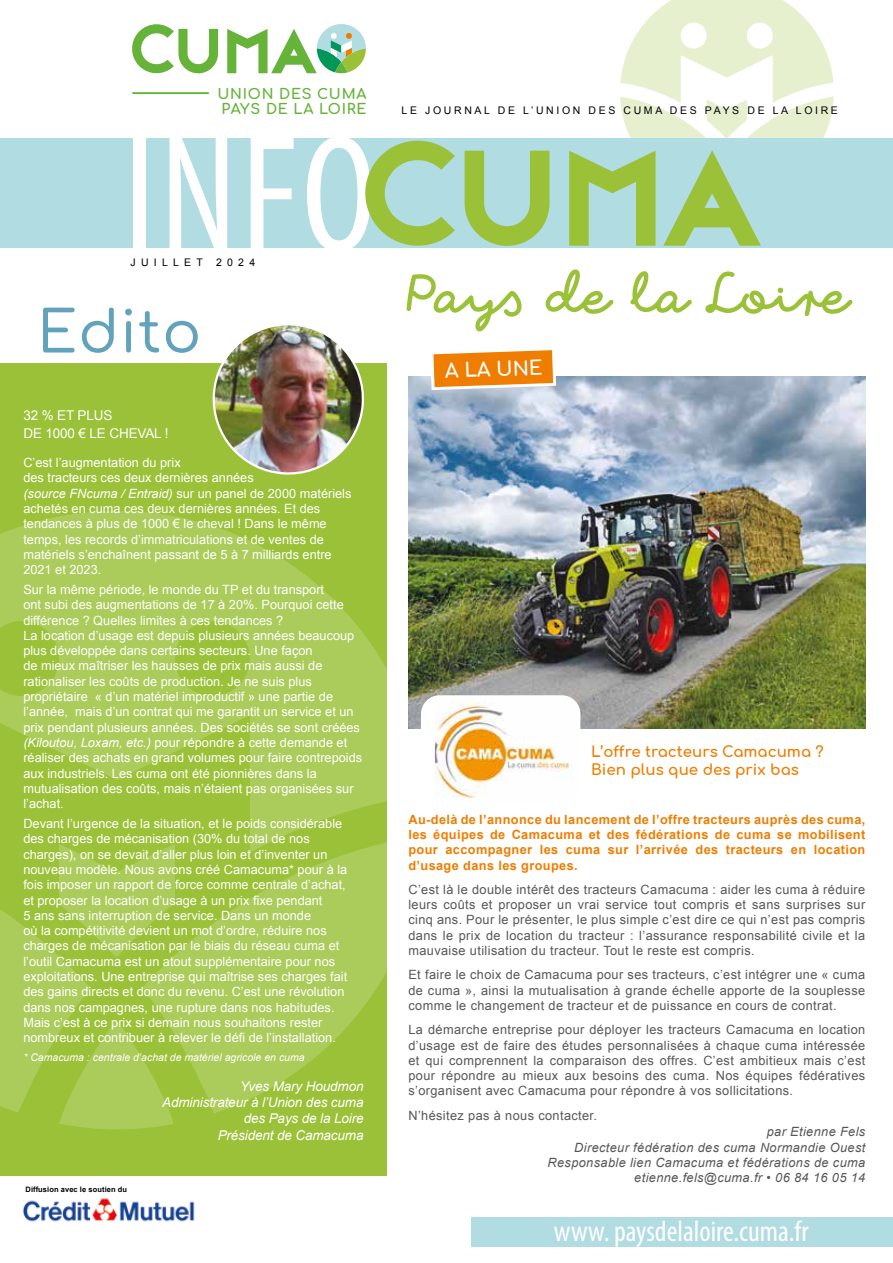
<style>
.page{position:relative;width:893px;height:1263px;background:#fff}
.page>*{position:absolute;margin:0;border:0;box-sizing:border-box;transform-origin:0 0}
.t1{font:condensed 167.25px "Myriad Pro";color:#fff}
.t2{font:500 57.45px "Comfortaa";letter-spacing:.02em;color:#63a2bc}
.t3{font:condensed 29.4px "Myriad Pro";color:#fff}
.t4{font:700 19.5px "Comfortaa";color:#fff}
.t5{font:700 15px/18px "Comfortaa";color:#ef7d00}
.t6{font:700 14.25px/15.9px "Comfortaa";letter-spacing:.05em;color:#65b338}
.t7{font:italic 13.5px/16.2px "Arial";letter-spacing:-.01em;color:#fff;text-align:right}
.t8{font:13.5px/18px "Arial";letter-spacing:-.01em;color:#fff}
.t9{font:12.75px/15.3px "Arial";color:#fff}
.t10{font:12.75px/15.3px "Arial";letter-spacing:.03em;color:#575756;text-align:justify}
.t11{font:700 12.75px/15.3px "Arial";letter-spacing:.03em;color:#ef7d00;text-align:justify}
.t12{font:italic 12.75px/15.3px "Arial";letter-spacing:.03em;color:#575756;text-align:right}
.t13{font:italic 10.5px "Arial";color:#fff}
.t14{font:10.5px "Arial";letter-spacing:.25em;color:#000}
.t15{font:10.5px "Arial";letter-spacing:.5em;color:#000}
.t16{font:700 7.5px "Arial";letter-spacing:.01em;color:#000}
.s1{font-style:italic}
</style>
<div class="page">
<div style="left:0;top:364px;width:387px;height:812px;background:#9ac137"></div>
<svg style="left:176px;top:853px;width:211px;height:260px;fill:#abcb5a"></svg>
<svg style="left:0;top:511px;width:421px;height:342px;fill:#abcb5a"></svg>
<svg style="left:0;top:835px;width:176px;height:295px"></svg>
<div style="left:471px;top:1216px;width:422px;height:30px;background:#b1dce2"></div>
<div style="left:0;top:138px;width:893px;height:110px;background:#b1dce2"></div>
<svg style="left:132px;top:24px;width:86px;height:50px"></svg>
<svg style="left:227px;top:24px;width:139px;height:49px"></svg>
<hr style="left:133px;top:92px;width:75px;height:2px;background:#65b338">
<img style="left:22px;top:1198px;width:173px;height:24px">
<img style="left:209px;top:325px;width:159px;height:150px">
<img style="left:409px;top:377px;width:456px;height:351px">
<div style="left:422px;top:696px;width:158px;height:106px;background:#fff;border-radius:18px"></div>
<img style="left:435px;top:696px;width:145px;height:102px">
<div style="left:421px;top:695px;width:159px;height:108px;border:2px solid #fff;border-radius:18px"></div>
<svg style="left:465px;top:151px;width:84px;height:16px"></svg>
<svg style="left:365px;top:140px;width:90px;height:104px"></svg>
<svg style="left:569px;top:0;width:265px;height:167px"></svg>
<svg style="left:405px;top:167px;width:448px;height:165px"></svg>
<svg style="left:431px;top:350px;width:125px;height:40px;background:#ef9736"></svg>
<p class="t6" style="left:217px;top:84px;width:150px">UNION DES CUMA<br>PAYS DE LA LOIRE</p>
<h1 class="t1" style="left:123px;top:94px;width:255px">INFO</h1>
<p class="t15" style="left:131px;top:256px;width:74px">JUILLET</p>
<p class="t14" style="left:216px;top:256px;width:41px">2024</p>
<h2 class="t2" style="left:37px;top:280px;width:165px">Edito</h2>
<p class="t8" style="left:23px;top:407px;width:147px">32 % ET PLUS<br>DE 1000 € LE CHEVAL !</p>
<p class="t9" style="left:23px;top:455px;width:330px">C’est l’augmentation du prix<br>des tracteurs ces deux dernières années<br><span class="s1">(source FNcuma / Entraid)</span> sur un panel de 2000 matériels achetés en cuma ces deux dernières années. Et des tendances à plus de 1000 € le cheval ! Dans le même temps, les records d’immatriculations et de ventes de matériels s’enchaînent passant de 5 à 7 milliards entre 2021 et 2023.</p>
<p class="t9" style="left:23px;top:582px;width:340px">Sur la même période, le monde du TP et du transport<br>ont subi des augmentations de 17 à 20%. Pourquoi cette différence ? Quelles limites à ces tendances ?<br>La location d’usage est depuis plusieurs années beaucoup plus développée dans certains secteurs. Une façon<br>de mieux maîtriser les hausses de prix mais aussi de rationaliser les coûts de production. Je ne suis plus propriétaire « d’un matériel improductif » une partie de l’année, mais d’un contrat qui me garantit un service et un prix pendant plusieurs années. Des sociétés se sont créées <span class="s1">(Kiloutou, Loxam, etc.)</span> pour répondre à cette demande et réaliser des achats en grand volumes pour faire contrepoids aux industriels. Les cuma ont été pionnières dans la mutualisation des coûts, mais n’étaient pas organisées sur l’achat.</p>
<p class="t9" style="left:23px;top:816px;width:325px">Devant l’urgence de la situation, et le poids considérable des charges de mécanisation (30% du total de nos charges), on se devait d’aller plus loin et d’inventer un nouveau modèle. Nous avons créé Camacuma* pour à la fois imposer un rapport de force comme centrale d’achat, et proposer la location d’usage à un prix fixe pendant<br>5 ans sans interruption de service. Dans un monde<br>où la compétitivité devient un mot d’ordre, réduire nos charges de mécanisation par le biais du réseau cuma et l’outil Camacuma est un atout supplémentaire pour nos exploitations. Une entreprise qui maîtrise ses charges fait des gains directs et donc du revenu. C’est une révolution dans nos campagnes, une rupture dans nos habitudes.<br>Mais c’est à ce prix si demain nous souhaitons rester nombreux et contribuer à relever le défi de l’installation.</p>
<p class="t13" style="left:23px;top:1050px;width:283px">* Camacuma : centrale d’achat de matériel agricole en cuma</p>
<p class="t16" style="left:26px;top:1184px;width:103px">Diffusion avec le soutien du</p>
<p class="t7" style="left:162px;top:1078px;width:203px">Yves Mary Houdmon<br>Administrateur à l’Union des cuma des Pays de la Loire<br>Président de Camacuma</p>
<p class="t14" style="left:402px;top:104px;width:438px">LE JOURNAL DE L’UNION DES CUMA DES PAYS DE LA LOIRE</p>
<h3 class="t4" style="left:444px;top:353px;width:99px;rotate:-2deg">A LA UNE</h3>
<p class="t5" style="left:591px;top:741px;width:234px">L’offre tracteurs Camacuma ?<br>Bien plus que des prix bas</p>
<p class="t11" style="left:408px;top:812px;width:458px">Au-delà de l’annonce du lancement de l’offre tracteurs auprès des cuma, les équipes de Camacuma et des fédérations de cuma se mobilisent pour accompagner les cuma sur l’arrivée des tracteurs en location d’usage dans les groupes.</p>
<p class="t10" style="left:408px;top:882px;width:458px">C’est là le double intérêt des tracteurs Camacuma : aider les cuma à réduire leurs coûts et proposer un vrai service tout compris et sans surprises sur cinq ans. Pour le présenter, le plus simple c’est dire ce qui n’est pas compris dans le prix de location du tracteur : l’assurance responsabilité civile et la mauvaise utilisation du tracteur. Tout le reste est compris.</p>
<p class="t10" style="left:408px;top:967px;width:458px">Et faire le choix de Camacuma pour ses tracteurs, c’est intégrer une « cuma de cuma », ainsi la mutualisation à grande échelle apporte de la souplesse comme le changement de tracteur et de puissance en cours de contrat.</p>
<p class="t10" style="left:408px;top:1022px;width:458px">La démarche entreprise pour déployer les tracteurs Camacuma en location d’usage est de faire des études personnalisées à chaque cuma intéressée et qui comprennent la comparaison des offres. C’est ambitieux mais c’est pour répondre au mieux aux besoins des cuma. Nos équipes fédératives s’organisent avec Camacuma pour répondre à vos sollicitations.</p>
<p class="t10" style="left:408px;top:1108px;width:190px">N’hésitez pas à nous contacter.</p>
<p class="t12" style="left:547px;top:1124px;width:319px">par Etienne Fels<br>Directeur fédération des cuma Normandie Ouest Responsable lien Camacuma et fédérations de cuma etienne.fels@cuma.fr • 06 84 16 05 14</p>
<h3 class="t3" style="left:554px;top:1213px;width:256px">www. paysdelaloire.cuma.fr</h3>
</div>
